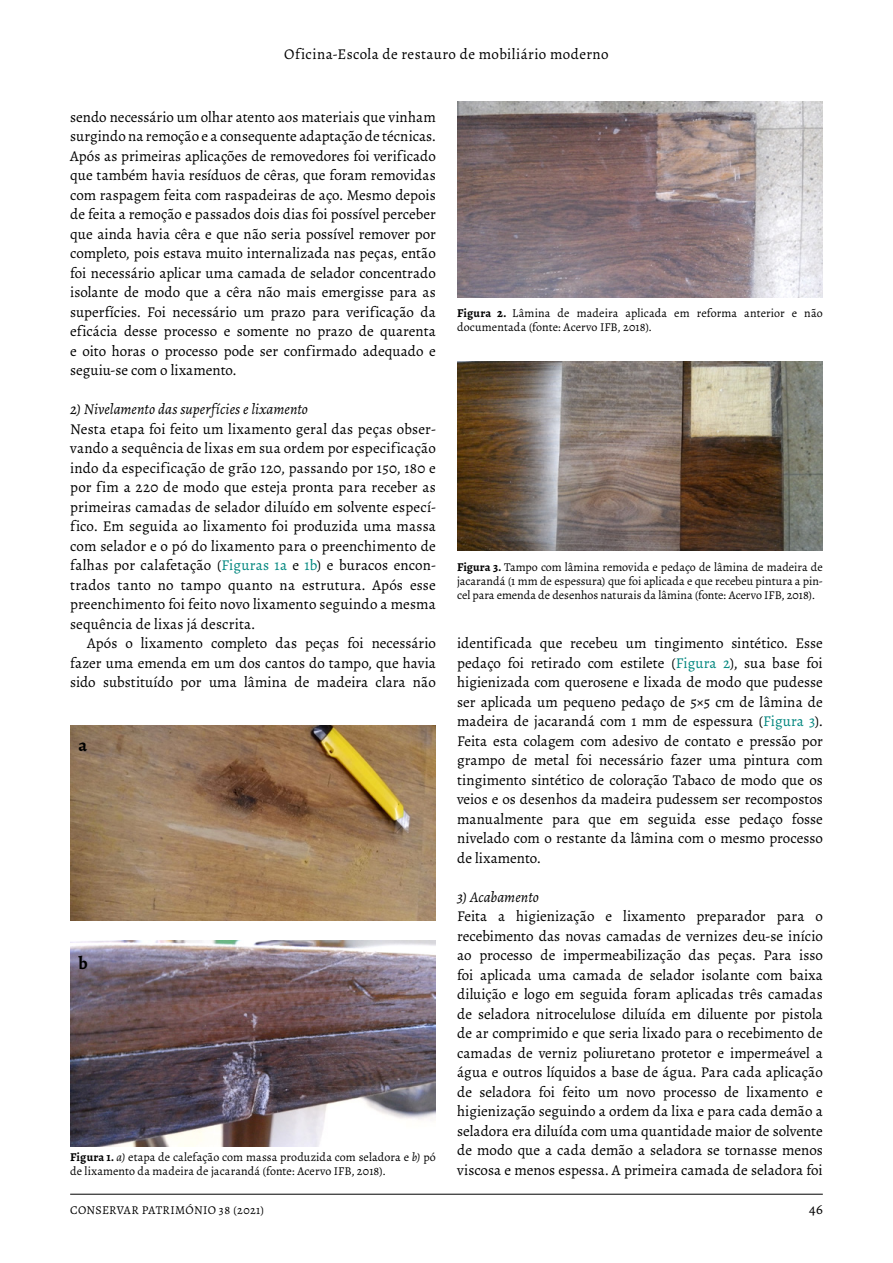
<style>
.page{position:relative;width:893px;height:1263px;background:#fff}
.page>*{position:absolute;margin:0;border:0;box-sizing:border-box;transform-origin:0 0}
.t1{font:700 18px "Alegreya";color:#000}
.t2{font:15px/19.5px "Alegreya";letter-spacing:.01em;color:#000;text-align:justify}
.t3{font:italic 15px "Alegreya";letter-spacing:.005em;color:#000}
.t4{font:12px/14.2px "Alegreya";letter-spacing:.005em;color:#000}
.t5{font:12px "Alegreya";letter-spacing:.025em;color:#000}
.s1{color:#00867e}
.s2{font-weight:700}
.s3{font-style:italic}
</style>
<div class="page">
<hr style="left:70px;top:1194px;width:753px;height:1px;background:#000">
<img style="left:457px;top:361px;width:366px;height:190px">
<img style="left:457px;top:102px;width:366px;height:195px">
<img style="left:70px;top:941px;width:366px;height:205px">
<img style="left:70px;top:726px;width:366px;height:195px">
<p class="t2" style="left:284px;top:44px;width:326px">Oficina-Escola de restauro de mobiliário moderno</p>
<p class="t2" style="left:70px;top:107px;width:367px">sendo necessário um olhar atento aos materiais que vinham surgindo na remoção e a consequente adaptação de técnicas.<br>Após as primeiras aplicações de removedores foi verificado que também havia resíduos de cêras, que foram removidas com raspagem feita com raspadeiras de aço. Mesmo depois de feita a remoção e passados dois dias foi possível perceber que ainda havia cêra e que não seria possível remover por completo, pois estava muito internalizada nas peças, então foi necessário aplicar uma camada de selador concentrado isolante de modo que a cêra não mais emergisse para as superfícies. Foi necessário um prazo para verificação da eficácia desse processo e somente no prazo de quarenta e oito horas o processo pode ser confirmado adequado e seguiu-se com o lixamento.</p>
<p class="t3" style="left:70px;top:400px;width:239px">2) Nivelamento das superfícies e lixamento</p>
<p class="t2" style="left:70px;top:419px;width:367px">Nesta etapa foi feito um lixamento geral das peças obser&shy;vando a sequência de lixas em sua ordem por especificação indo da especificação de grão 120, passando por 150, 180 e por fim a 220 de modo que esteja pronta para receber as primeiras camadas de selador diluído em solvente especí&shy;fico. Em seguida ao lixamento foi produzida uma massa com selador e o pó do lixamento para o preenchimento de falhas por calafetação (<span class="s1">Figuras 1a</span> e <span class="s1">1b</span>) e buracos encon&shy;trados tanto no tampo quanto na estrutura. Após esse preenchimento foi feito novo lixamento seguindo a mesma sequência de lixas já descrita.</p>
<p class="t2" style="left:70px;top:633px;width:367px;text-indent:17px">Após o lixamento completo das peças foi necessário fazer uma emenda em um dos cantos do tampo, que havia sido substituído por uma lâmina de madeira clara não</p>
<p class="t2" style="left:457px;top:633px;width:367px">identificada que recebeu um tingimento sintético. Esse pedaço foi retirado com estilete (<span class="s1">Figura 2</span>), sua base foi higienizada com querosene e lixada de modo que pudesse ser aplicada um pequeno pedaço de 5×5 cm de lâmina de madeira de jacarandá com 1 mm de espessura (<span class="s1">Figura 3</span>).<br>Feita esta colagem com adesivo de contato e pressão por grampo de metal foi necessário fazer uma pintura com tingimento sintético de coloração Tabaco de modo que os veios e os desenhos da madeira pudessem ser recompostos manualmente para que em seguida esse pedaço fosse nivelado com o restante da lâmina com o mesmo processo de lixamento.</p>
<p class="t3" style="left:457px;top:887px;width:83px">3) Acabamento</p>
<p class="t2" style="left:457px;top:906px;width:367px">Feita a higienização e lixamento preparador para o recebimento das novas camadas de vernizes deu-se início ao processo de impermeabilização das peças. Para isso foi aplicada uma camada de selador isolante com baixa diluição e logo em seguida foram aplicadas três camadas de seladora nitrocelulose diluída em diluente por pistola de ar comprimido e que seria lixado para o recebimento de camadas de verniz poliuretano protetor e impermeável a água e outros líquidos a base de água. Para cada aplicação de seladora foi feito um novo processo de lixamento e higienização seguindo a ordem da lixa e para cada demão a seladora era diluída com uma quantidade maior de solvente de modo que a cada demão a seladora se tornasse menos viscosa e menos espessa. A primeira camada de seladora foi</p>
<p class="t4" style="left:457px;top:305px;width:367px"><span class="s2">Figura 2.</span> Lâmina de madeira aplicada em reforma anterior e não documentada (fonte: Acervo IFB, 2018).</p>
<p class="t4" style="left:457px;top:560px;width:367px;text-align:justify"><span class="s2">Figura 3.</span> Tampo com lâmina removida e pedaço de lâmina de madeira de jacarandá (1 mm de espessura) que foi aplicada e que recebeu pintura a pin&shy;cel para emenda de desenhos naturais da lâmina (fonte: Acervo IFB, 2018).</p>
<p class="t1" style="left:78px;top:733px;width:10px">a</p>
<p class="t1" style="left:78px;top:952px;width:11px">b</p>
<p class="t4" style="left:70px;top:1149px;width:367px"><span class="s2">Figura 1.</span> <span class="s3">a)</span> etapa de calefação com massa produzida com seladora e <span class="s3">b)</span> pó de lixamento da madeira de jacarandá (fonte: Acervo IFB, 2018).</p>
<p class="t5" style="left:70px;top:1202px;width:196px">CONSERVAR PATRIMÓNIO 38 (2021)</p>
<p class="t2" style="left:809px;top:1199px;width:15px">46</p>
</div>
